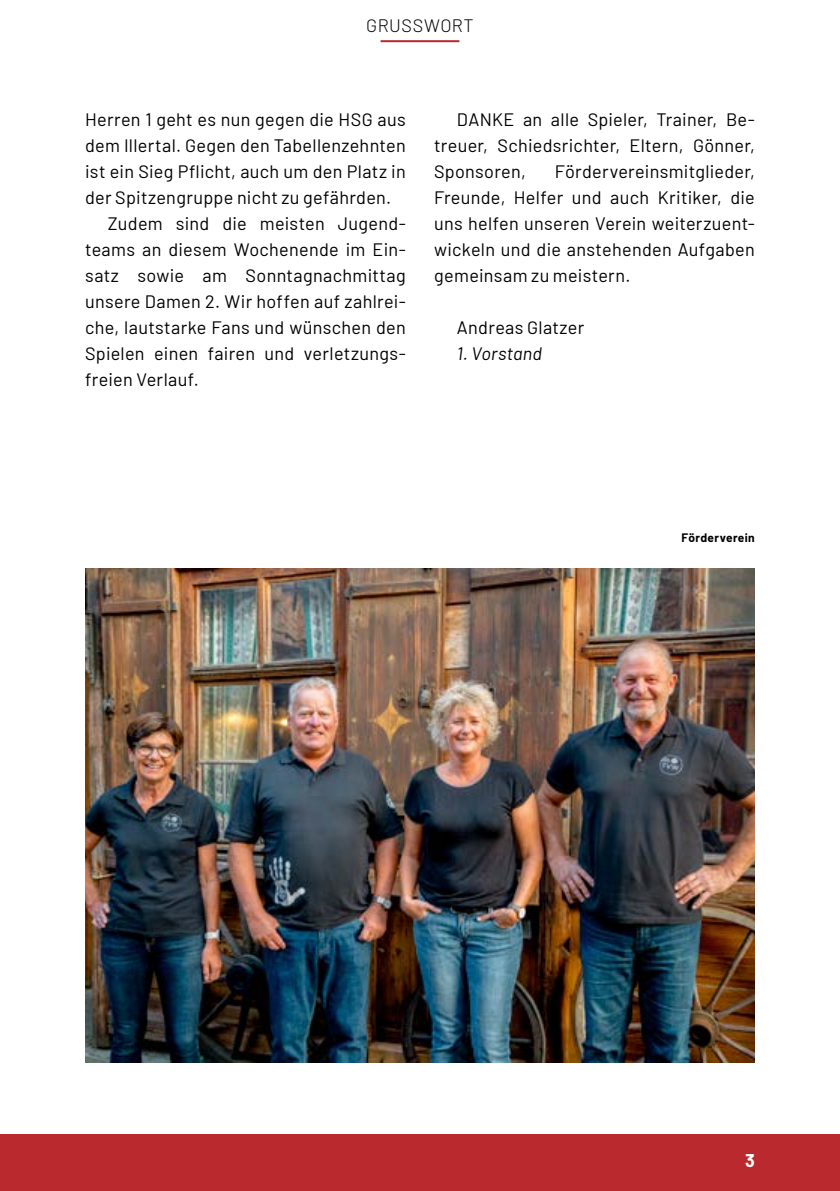
<style>
.page{position:relative;width:840px;height:1191px;background:#fff}
.page>*{position:absolute;margin:0;border:0;box-sizing:border-box;transform-origin:0 0}
.t1{font:18px/26px "Barlow";letter-spacing:.015em;color:#000;text-align:justify}
.t2{font:italic 18px "Barlow";letter-spacing:.015em;color:#000}
.t3{font:300 18px "Barlow";letter-spacing:.03em;color:#000}
.t4{font:700 18px "Barlow";color:#fff}
.t5{font:700 12px "Barlow";letter-spacing:.03em;color:#000}
</style>
<div class="page">
<hr style="left:380px;top:40px;width:79px;height:2px;background:#ba292e">
<div style="left:0;top:1134px;width:839px;height:57px;background:#ba292e"></div>
<img style="left:85px;top:568px;width:669px;height:494px">
<p class="t3" style="left:366px;top:12px;width:109px">GRUSSWORT</p>
<p class="t1" style="left:85px;top:105px;width:322px">Herren 1 geht es nun gegen die HSG aus</p>
<p class="t1" style="left:85px;top:131px;width:322px">dem Illertal. Gegen den Tabellenzehnten</p>
<p class="t1" style="left:85px;top:157px;width:322px">ist ein Sieg Pflicht, auch um den Platz in</p>
<p class="t1" style="left:85px;top:183px;width:307px">der Spitzengruppe nicht zu gefährden.</p>
<p class="t1" style="left:108px;top:209px;width:299px">Zudem sind die meisten Jugend-</p>
<p class="t1" style="left:85px;top:235px;width:322px">teams an diesem Wochenende im Ein-</p>
<p class="t1" style="left:85px;top:261px;width:322px">satz sowie am Sonntagnachmittag</p>
<p class="t1" style="left:85px;top:287px;width:322px">unsere Damen 2. Wir hoffen auf zahlrei-</p>
<p class="t1" style="left:85px;top:313px;width:322px">che, lautstarke Fans und wünschen den</p>
<p class="t1" style="left:85px;top:339px;width:322px">Spielen einen fairen und verletzungs-</p>
<p class="t1" style="left:85px;top:365px;width:115px">freien Verlauf.</p>
<p class="t1" style="left:434px;top:105px;width:322px;text-indent:23px">DANKE an alle Spieler, Trainer, Be&shy;treuer, Schiedsrichter, Eltern, Gönner, Sponsoren,</p>
<p class="t1" style="left:434px;top:157px;width:322px;text-indent:121px">Fördervereinsmitglieder, Freunde, Helfer und auch Kritiker, die uns helfen unseren Verein weiterzuent&shy;wickeln und die anstehenden Aufgaben gemeinsam zu meistern.</p>
<p class="t1" style="left:456px;top:313px;width:129px">Andreas Glatzer</p>
<p class="t2" style="left:456px;top:341px;width:87px">1. Vorstand</p>
<p class="t5" style="left:681px;top:529px;width:75px">Förderverein</p>
<p class="t4" style="left:744px;top:1146px;width:11px">3</p>
</div>
